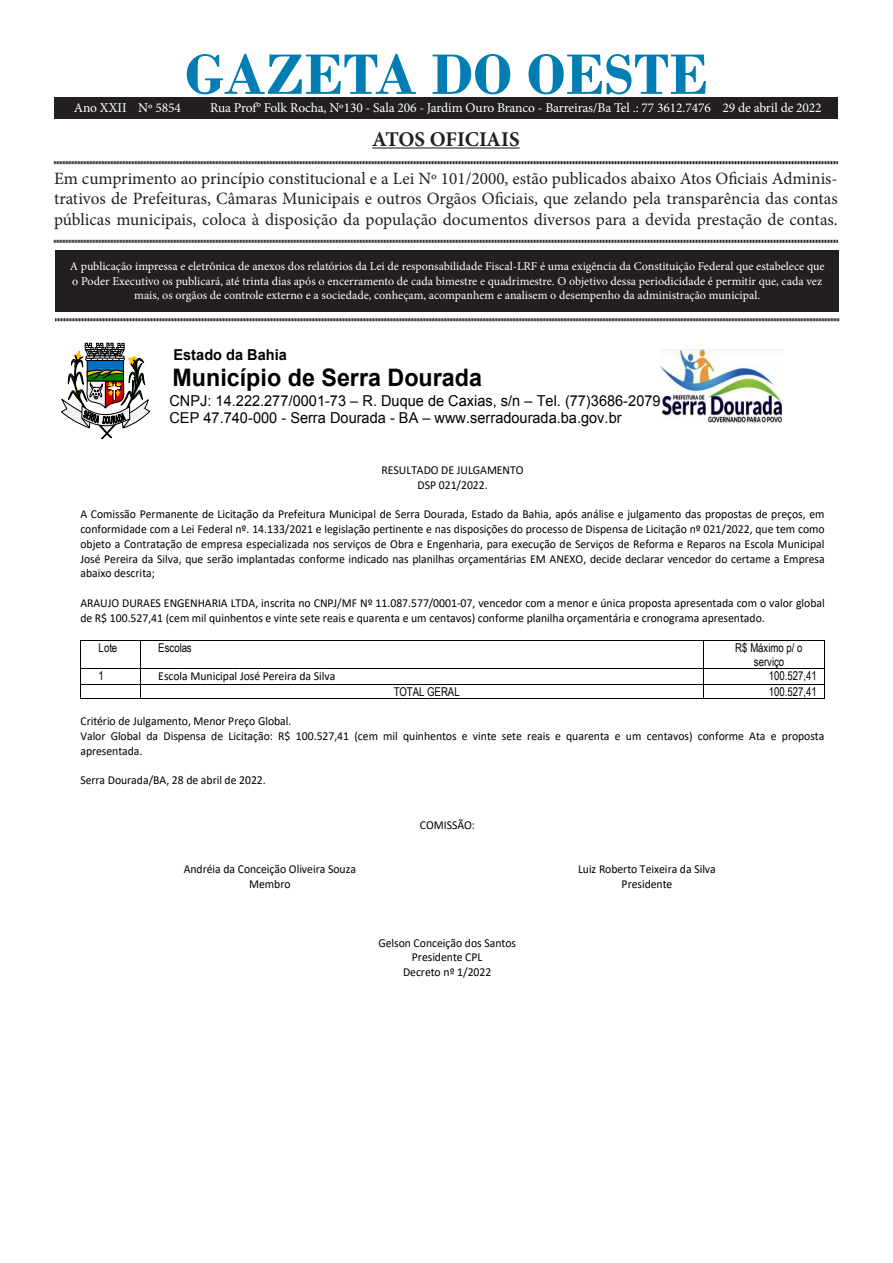
<style>
.page{position:relative;width:893px;height:1263px;background:#fff}
.page>*{position:absolute;margin:0;border:0;box-sizing:border-box;transform-origin:0 0}
.t1{font:700 60px "Bodoni";color:#007eb4}
.t2{font:700 24.15px "Arial";color:#000}
.t3{font:700 21px "Minion Pro";letter-spacing:-.005em;color:#231f20}
.t4{font:17.25px/20.7px "Minion Pro";color:#231f20;text-align:justify}
.t5{font:15px/17.4px "Arial";color:#000}
.t6{font:700 15px "Arial";color:#000}
.t7{font:13.5px "Minion Pro";letter-spacing:-.01em;color:#fff}
.t8{font:12.15px/14.7px "Calibri";letter-spacing:-.005em;color:#000;text-align:center}
.t9{font:12.15px/14px "Arial Narrow";color:#000;text-align:center}
.t10{font:12px/14.4px "Minion Pro";color:#fff;text-align:center}
</style>
<div class="page">
<div style="left:55px;top:250px;width:784px;height:61px;background:#231f20"></div>
<hr style="left:372px;top:147px;width:148px;height:2px;background:#231f20">
<svg style="left:54px;top:161px;width:784px;height:4px;background:#908e8e"></svg>
<svg style="left:54px;top:239px;width:784px;height:4px;background:#908e8e"></svg>
<svg style="left:55px;top:318px;width:784px;height:4px;background:#908e8e"></svg>
<div style="left:54px;top:98px;width:784px;height:20px;background:#231f20"></div>
<img style="left:660px;top:349px;width:123px;height:74px">
<svg style="left:61px;top:343px;width:89px;height:96px"></svg>
<hr style="left:81px;top:640px;width:59px;height:1px;background:#000">
<hr style="left:141px;top:640px;width:562px;height:1px;background:#000">
<hr style="left:704px;top:640px;width:120px;height:1px;background:#000">
<hr style="left:81px;top:668px;width:59px;height:1px;background:#000">
<hr style="left:141px;top:668px;width:562px;height:1px;background:#000">
<hr style="left:704px;top:668px;width:120px;height:1px;background:#000">
<hr style="left:81px;top:684px;width:59px;height:1px;background:#000">
<hr style="left:141px;top:684px;width:562px;height:1px;background:#000">
<hr style="left:704px;top:684px;width:120px;height:1px;background:#000">
<svg style="left:80px;top:640px;width:1px;height:59px"></svg>
<hr style="left:81px;top:698px;width:59px;height:1px;background:#000">
<svg style="left:140px;top:640px;width:1px;height:59px"></svg>
<hr style="left:141px;top:698px;width:562px;height:1px;background:#000">
<svg style="left:703px;top:640px;width:1px;height:59px"></svg>
<hr style="left:704px;top:698px;width:120px;height:1px;background:#000">
<svg style="left:824px;top:640px;width:1px;height:59px"></svg>
<p class="t1" style="left:185px;top:39px;width:525px">GAZETA DO OESTE</p>
<p class="t3" style="left:372px;top:124px;width:149px">ATOS OFICIAIS</p>
<p class="t4" style="left:54px;top:168px;width:785px">Em cumprimento ao princípio constitucional e a Lei Nº 101/2000, estão publicados abaixo Atos Oficiais Adminis&shy;trativos de Prefeituras, Câmaras Municipais e outros Orgãos Oficiais, que zelando pela transparência das contas públicas municipais, coloca à disposição da população documentos diversos para a devida prestação de contas.</p>
<p class="t10" style="left:70px;top:259px;width:756px">A publicação impressa e eletrônica de anexos dos relatórios da Lei de responsabilidade Fiscal-LRF é uma exigência da Constituição Federal que estabelece que o Poder Executivo os publicará, até trinta dias após o encerramento de cada bimestre e quadrimestre. O objetivo dessa periodicidade é permitir que, cada vez mais, os orgãos de controle externo e a sociedade, conheçam, acompanhem e analisem o desempenho da administração municipal.</p>
<p class="t7" style="left:74px;top:98px;width:109px">Ano XXII Nº 5854</p>
<p class="t7" style="left:210px;top:98px;width:613px">Rua Prof° Folk Rocha, Nº130 - Sala 206 - Jardim Ouro Branco - Barreiras/Ba Tel .: 77 3612.7476 29 de abril de 2022</p>
<p class="t6" style="left:174px;top:345px;width:115px">Estado da Bahia</p>
<p class="t2" style="left:172px;top:362px;width:311px">Município de Serra Dourada</p>
<p class="t5" style="left:169px;top:392px;width:493px">CNPJ: 14.222.277/0001-73 – R. Duque de Caxias, s/n – Tel. (77)3686-2079<br>CEP 47.740-000 - Serra Dourada - BA – www.serradourada.ba.gov.br</p>
<p class="t8" style="left:381px;top:463px;width:144px">RESULTADO DE JULGAMENTO<br>DSP 021/2022.</p>
<p class="t8" style="left:80px;top:507px;width:746px;text-align:justify">A Comissão Permanente de Licitação da Prefeitura Municipal de Serra Dourada, Estado da Bahia, após análise e julgamento das propostas de preços, em conformidade com a Lei Federal nº. 14.133/2021 e legislação pertinente e nas disposições do processo de Dispensa de Licitação nº 021/2022, que tem como objeto a Contratação de empresa especializada nos serviços de Obra e Engenharia, para execução de Serviços de Reforma e Reparos na Escola Municipal José Pereira da Silva, que serão implantadas conforme indicado nas planilhas orçamentárias EM ANEXO, decide declarar vencedor do certame a Empresa abaixo descrita;</p>
<p class="t8" style="left:80px;top:595px;width:746px;text-align:left">ARAUJO DURAES ENGENHARIA LTDA, inscrita no CNPJ/MF Nº 11.087.577/0001-07, vencedor com a menor e única proposta apresentada com o valor global de R$ 100.527,41 (cem mil quinhentos e vinte sete reais e quarenta e um centavos) conforme planilha orçamentária e cronograma apresentado.</p>
<p class="t9" style="left:99px;top:640px;width:20px">Lote</p>
<p class="t9" style="left:158px;top:640px;width:35px">Escolas</p>
<p class="t9" style="left:735px;top:640px;width:69px">R$ Máximo p/ o serviço</p>
<p class="t9" style="left:99px;top:668px;width:7px">1</p>
<p class="t8" style="left:158px;top:669px;width:179px">Escola Municipal José Pereira da Silva</p>
<p class="t9" style="left:769px;top:668px;width:50px">100.527,41</p>
<p class="t9" style="left:394px;top:684px;width:67px">TOTAL GERAL</p>
<p class="t9" style="left:769px;top:684px;width:50px">100.527,41</p>
<p class="t8" style="left:80px;top:714px;width:745px;text-align:left">Critério de Julgamento, Menor Preço Global.<br>Valor Global da Dispensa de Licitação: R$ 100.527,41 (cem mil quinhentos e vinte sete reais e quarenta e um centavos) conforme Ata e proposta apresentada.</p>
<p class="t8" style="left:80px;top:773px;width:187px">Serra Dourada/BA, 28 de abril de 2022.</p>
<p class="t8" style="left:420px;top:817px;width:57px">COMISSÃO:</p>
<p class="t8" style="left:184px;top:861px;width:174px">Andréia da Conceição Oliveira Souza<br>Membro</p>
<p class="t8" style="left:578px;top:861px;width:139px">Luiz Roberto Teixeira da Silva<br>Presidente</p>
<p class="t8" style="left:378px;top:935px;width:139px">Gelson Conceição dos Santos<br>Presidente CPL<br>Decreto nº 1/2022</p>
</div>
